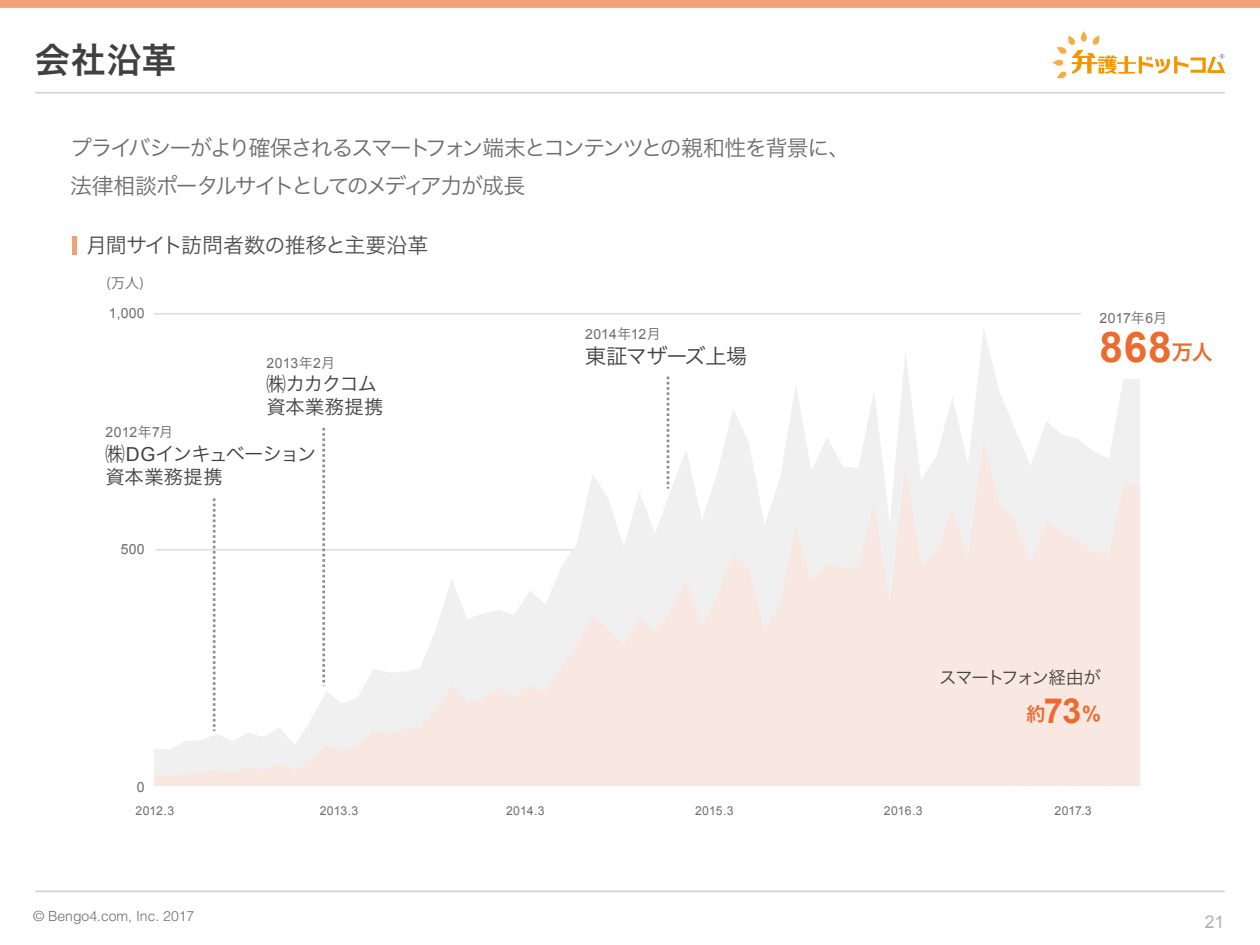
<style>
.page{position:relative;width:1260px;height:945px;background:#fff}
.page>*{position:absolute;margin:0;border:0;box-sizing:border-box;transform-origin:0 0}
.t1{font:700 42.35px "Arial";color:#ec6b2f}
.t2{font:35px "Hira Kaku Pro N W6";color:#404040}
.t3{font:700 34.65px "Arial";color:#ec6b2f}
.t4{font:21.88px/38.5px "Hira Kaku Pro N W3";letter-spacing:-.08em;color:#6c6c6c}
.t5{font:21px "Hira Kaku Pro N W3";letter-spacing:-.03em;color:#4d4d4d}
.t6{font:21px "Hira Kaku Pro N W3";letter-spacing:-.02em;color:#404040}
.t7{font:19.25px/23.1px "Hira Kaku Pro N W3";letter-spacing:-.035em;color:#404040}
.t8{font:19.25px/23.1px "Hira Kaku Pro N W3";letter-spacing:-.01em;color:#404040}
.t9{font:17.5px "Hira Kaku Pro N W3";letter-spacing:-.085em;color:#404040}
.t10{font:17.5px "Arial";color:#b1b0b1}
.t11{font:14px "Arial";letter-spacing:.015em;color:#6c6c6c}
.t12{font:300 14px "Helvetica LT Std";color:#6c6c6c}
.t13{font:14px "Koz Go Pr 6 N";color:#6c6c6c}
.t14{font:12.25px "Arial";letter-spacing:.01em;color:#6c6c6c}
.s1{font-family:"Hira Kaku Pro N W3"}
.s2{font-family:"Arial"}
.s3{font-family:"Hira Kaku Pro N W6";font-weight:400;font-size:21px}
.s4{font-family:"Hira Kaku Pro N W6";font-weight:400;font-size:19.25px}
.s5{font-size:21.18px}
</style>
<div class="page">
<hr style="left:35px;top:92px;width:1190px;height:2px;background:#d6d6d6">
<svg style="left:1053px;top:31px;width:172px;height:48px"></svg>
<div style="left:0;top:0;width:1260px;height:8px;background:#f2a075"></div>
<hr style="left:35px;top:890px;width:1190px;height:2px;background:#d6d6d6">
<hr style="left:72px;top:236px;width:4px;height:19px;background:#f2a075">
<hr style="left:154px;top:313px;width:1001px;height:2px;background:#e0e0e0">
<svg style="left:323px;top:330px;width:817px;height:112px"></svg>
<svg style="left:154px;top:442px;width:986px;height:344px"></svg>
<svg style="left:213px;top:498px;width:2px;height:233px"></svg>
<svg style="left:322px;top:428px;width:3px;height:258px"></svg>
<svg style="left:667px;top:377px;width:2px;height:112px"></svg>
<div style="left:1082px;top:310px;width:149px;height:69px;background:#fff"></div>
<h2 class="t2" style="left:35px;top:28px;width:143px">会社沿革</h2>
<p class="t4" style="left:70px;top:127px;width:782px">プライバシーがより確保されるスマートフォン端末とコンテンツとの親和性を背景に、法律相談ポータルサイトとしてのメディア力が成長</p>
<p class="t5" style="left:86px;top:227px;width:344px">月間サイト訪問者数の推移と主要沿革</p>
<p class="t13" style="left:107px;top:275px;width:39px">(万人)</p>
<p class="t11" style="left:109px;top:304px;width:37px">1,000</p>
<p class="t11" style="left:267px;top:354px;width:70px">2013<span class="s1">年</span>2<span class="s1">月</span></p>
<p class="t8" style="left:267px;top:371px;width:118px">㈱カカクコム資本業務提携</p>
<p class="t11" style="left:106px;top:423px;width:69px">2012<span class="s1">年</span>7<span class="s1">月</span></p>
<p class="t7" style="left:106px;top:440px;width:212px">㈱<span class="s2">DG</span>インキュベーション資本業務提携</p>
<p class="t11" style="left:121px;top:540px;width:25px">500</p>
<p class="t11" style="left:137px;top:778px;width:9px">0</p>
<p class="t11" style="left:585px;top:325px;width:77px">2014<span class="s1">年</span>12<span class="s1">月</span></p>
<p class="t6" style="left:585px;top:338px;width:164px">東証マザーズ上場</p>
<p class="t11" style="left:1099px;top:309px;width:69px">2017<span class="s1">年</span>6<span class="s1">月</span></p>
<h1 class="t1" style="left:1099px;top:320px;width:115px">868<span class="s3">万人</span></h1>
<p class="t9" style="left:939px;top:662px;width:163px">スマートフォン経由が</p>
<h3 class="t3" style="left:1026px;top:688px;width:76px"><span class="s4">約</span>73<span class="s5">%</span></h3>
<p class="t14" style="left:135px;top:803px;width:40px">2012.3</p>
<p class="t14" style="left:320px;top:803px;width:40px">2013.3</p>
<p class="t14" style="left:506px;top:803px;width:40px">2014.3</p>
<p class="t14" style="left:695px;top:803px;width:40px">2015.3</p>
<p class="t14" style="left:884px;top:803px;width:40px">2016.3</p>
<p class="t14" style="left:1054px;top:803px;width:39px">2017.3</p>
<p class="t12" style="left:33px;top:907px;width:163px">© Bengo4.com, Inc. 2017</p>
<p class="t10" style="left:1205px;top:910px;width:21px">21</p>
</div>
